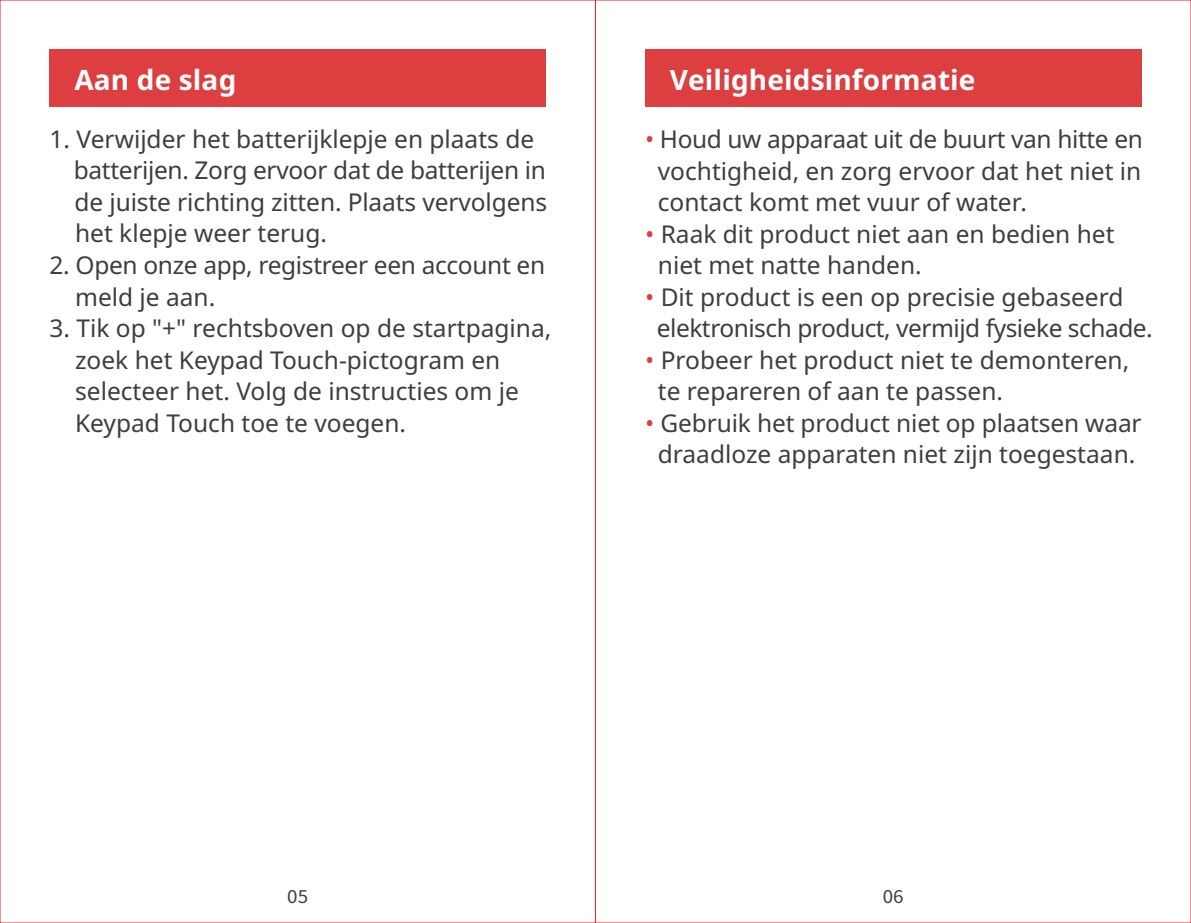
<style>
.page{position:relative;width:1191px;height:923px;background:#fff}
.page>*{position:absolute;margin:0;border:0;box-sizing:border-box;transform-origin:0 0}
.t1{font:700 28px "Noto Sans";letter-spacing:.005em;color:#fff}
.t2{font:24.5px/31.5px "Noto Sans";color:#3e3e3f}
.t3{font:24.5px/31.5px "Noto Sans";letter-spacing:-.02em;color:#3e3e3f}
.t4{font:17.5px "Noto Sans JP";color:#3e3e3f;scale:1.07 1}
.s1{color:#dd3f41}
</style>
<div class="page">
<div style="left:50px;top:50px;width:496px;height:57px;background:#dd3f41"></div>
<div style="left:645px;top:50px;width:496px;height:57px;background:#dd3f41"></div>
<p class="t1" style="left:74px;top:60px;width:163px">Aan de slag</p>
<p class="t1" style="left:670px;top:60px;width:307px">Veiligheidsinformatie</p>
<p class="t2" style="left:74px;top:124px;width:475px;text-indent:-24px">1. Verwijder het batterijklepje en plaats de batterijen. Zorg ervoor dat de batterijen in de juiste richting zitten. Plaats vervolgens het klepje weer terug.</p>
<p class="t2" style="left:75px;top:250px;width:471px;text-indent:-25px">2. Open onze app, registreer een account en meld je aan.</p>
<p class="t2" style="left:75px;top:313px;width:478px;text-indent:-25px">3. Tik op "+" rechtsboven op de startpagina, zoek het Keypad Touch-pictogram en selecteer het. Volg de instructies om je Keypad Touch toe te voegen.</p>
<p class="t2" style="left:658px;top:124px;width:486px;text-align:justify;text-indent:-13px"><span class="s1">•</span> Houd uw apparaat uit de buurt van hitte en vochtigheid, en zorg ervoor dat het niet in contact komt met vuur of water.</p>
<p class="t2" style="left:658px;top:218px;width:458px;text-indent:-13px"><span class="s1">•</span> Raak dit product niet aan en bedien het niet met natte handen.</p>
<p class="t3" style="left:657px;top:281px;width:497px;text-indent:-12px"><span class="s1">•</span> Dit product is een op precisie gebaseerd elektronisch product, vermijd fysieke schade.</p>
<p class="t2" style="left:658px;top:344px;width:473px;text-indent:-13px"><span class="s1">•</span> Probeer het product niet te demonteren, te repareren of aan te passen.</p>
<p class="t2" style="left:645px;top:407px;width:498px;text-align:center"><span class="s1">•</span> Gebruik het product niet op plaatsen waar draadloze apparaten niet zijn toegestaan.</p>
<p class="t4" style="left:287px;top:887px;width:21px">05</p>
<p class="t4" style="left:882px;top:887px;width:21px">06</p>
</div>
